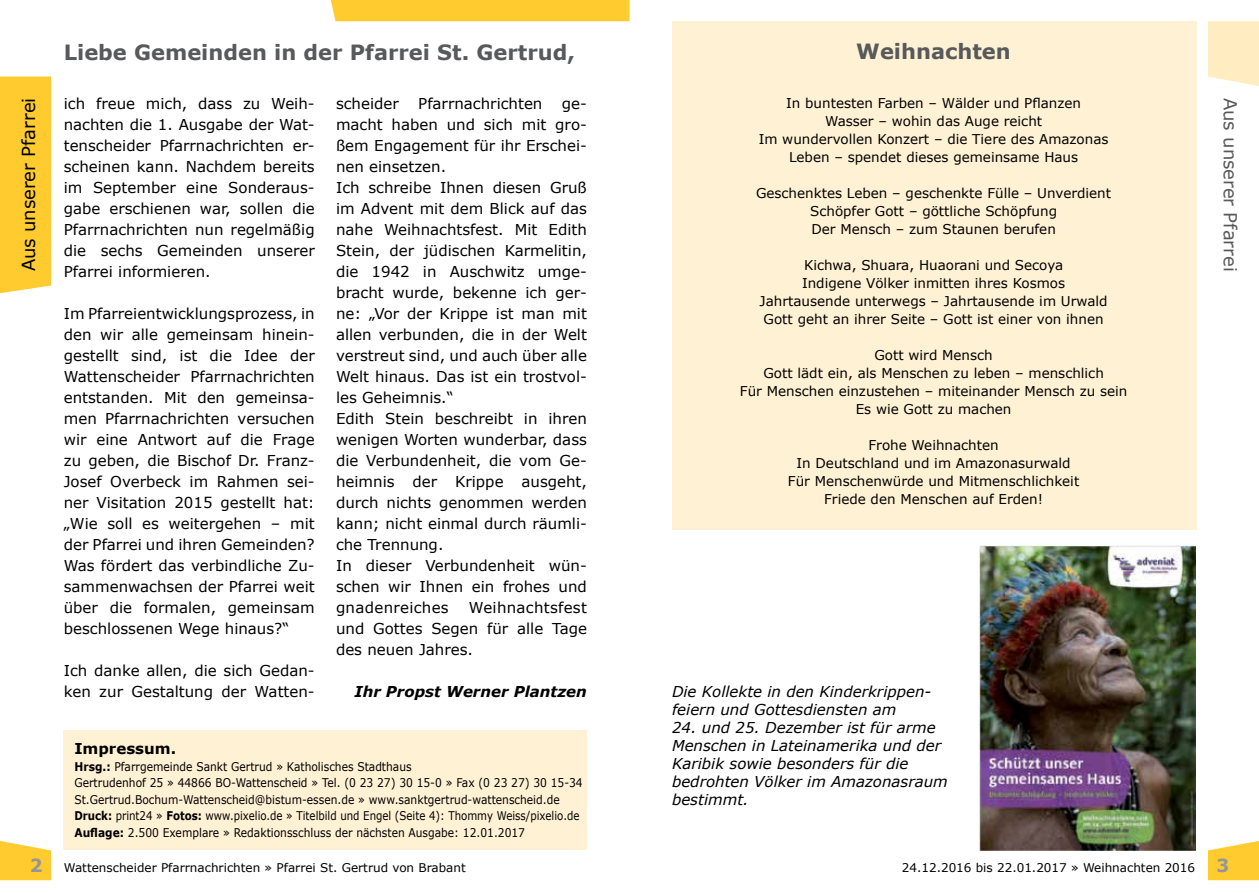
<style>
.page{position:relative;width:1259px;height:893px;background:#fff}
.page>*{position:absolute;margin:0;border:0;box-sizing:border-box;transform-origin:0 0}
.t1{font:700 21px "Verdana";color:#58595b}
.t2{font:18px "Verdana";color:#000}
.t3{font:18px "Verdana";color:#58595b}
.t4{font:700 18px "Verdana";color:#939598}
.t5{font:15px/21px "Verdana";color:#000;text-align:justify}
.t6{font:italic 15px/18px "Verdana";color:#000}
.t7{font:italic 700 15px "Verdana";color:#000}
.t8{font:700 15px "Verdana";color:#000}
.t9{font:13.5px/18px "Verdana";color:#000;text-align:center}
.t10{font:12px/16.5px "Verdana";color:#000;scale:.89 1}
.t11{font:12px "Verdana";color:#000}
.s1{font-weight:700}
</style>
<div class="page">
<svg style="left:0;top:841px;width:51px;height:39px;background:#ffd147"></svg>
<div style="left:0;top:77px;width:51px;height:217px;background:#ffcb2f"></div>
<div style="left:330px;top:0;width:299px;height:21px;background:#ffcb2f"></div>
<svg style="left:1208px;top:841px;width:51px;height:39px;background:#ffd147"></svg>
<svg style="left:1208px;top:21px;width:51px;height:65px;background:#ffedc5"></svg>
<div style="left:672px;top:21px;width:524px;height:508px;background:#fff1d4"></div>
<div style="left:64px;top:731px;width:523px;height:119px;background:#fff1d4"></div>
<img style="left:979px;top:546px;width:216px;height:304px">
<p class="t2" style="left:17px;top:271px;width:175px;rotate:-90deg">Aus unserer Pfarrei</p>
<h1 class="t1" style="left:64px;top:39px;width:513px">Liebe Gemeinden in der Pfarrei St. Gertrud,</h1>
<h1 class="t1" style="left:856px;top:38px;width:156px">Weihnachten</h1>
<p class="t5" style="left:64px;top:93px;width:252px">ich freue mich, dass zu Weih&shy;nachten die 1. Ausgabe der Wat&shy;tenscheider Pfarrnachrichten er&shy;scheinen kann. Nachdem bereits im September eine Sonderaus&shy;gabe erschienen war, sollen die Pfarrnachrichten nun regelmäßig die sechs Gemeinden unserer Pfarrei informieren.</p>
<p class="t5" style="left:64px;top:303px;width:252px">Im Pfarreientwicklungsprozess, in den wir alle gemeinsam hinein&shy;gestellt sind, ist die Idee der Wattenscheider Pfarrnachrichten entstanden. Mit den gemeinsa&shy;men Pfarrnachrichten versuchen wir eine Antwort auf die Frage zu geben, die Bischof Dr. Franz-Josef Overbeck im Rahmen sei&shy;ner Visitation 2015 gestellt hat: „Wie soll es weitergehen – mit der Pfarrei und ihren Gemeinden?<br>Was fördert das verbindliche Zu&shy;sammenwachsen der Pfarrei weit über die formalen, gemeinsam beschlossenen Wege hinaus?“</p>
<p class="t5" style="left:64px;top:660px;width:252px">Ich danke allen, die sich Gedan&shy;ken zur Gestaltung der Watten-</p>
<p class="t9" style="left:758px;top:94px;width:351px">In buntesten Farben – Wälder und Pflanzen<br>Wasser – wohin das Auge reicht<br>Im wundervollen Konzert – die Tiere des Amazonas Leben – spendet dieses gemeinsame Haus</p>
<p class="t9" style="left:756px;top:184px;width:357px">Geschenktes Leben – geschenkte Fülle – Unverdient<br>Schöpfer Gott – göttliche Schöpfung<br>Der Mensch – zum Staunen berufen</p>
<p class="t9" style="left:759px;top:256px;width:349px">Kichwa, Shuara, Huaorani und Secoya<br>Indigene Völker inmitten ihres Kosmos Jahrtausende unterwegs – Jahrtausende im Urwald Gott geht an ihrer Seite – Gott ist einer von ihnen</p>
<p class="t9" style="left:740px;top:346px;width:389px">Gott wird Mensch<br>Gott lädt ein, als Menschen zu leben – menschlich<br>Für Menschen einzustehen – miteinander Mensch zu sein Es wie Gott zu machen</p>
<p class="t9" style="left:788px;top:436px;width:293px">Frohe Weihnachten<br>In Deutschland und im Amazonasurwald<br>Für Menschenwürde und Mitmenschlichkeit<br>Friede den Menschen auf Erden!</p>
<p class="t5" style="left:336px;top:93px;width:64px">scheider</p>
<p class="t5" style="left:418px;top:93px;width:126px">Pfarrnachrichten</p>
<p class="t5" style="left:336px;top:93px;width:252px;text-align:left;text-indent:226px">ge&shy;macht haben und sich mit gro&shy;ßem Engagement für ihr Erschei&shy;nen einsetzen.<br>Ich schreibe Ihnen diesen Gruß im Advent mit dem Blick auf das nahe Weihnachtsfest. Mit Edith<br>Stein, der jüdischen Karmelitin, die 1942 in Auschwitz umge&shy;bracht wurde, bekenne ich ger&shy;ne: „Vor der Krippe ist man mit allen verbunden, die in der Welt verstreut sind, und auch über alle<br>Welt hinaus. Das ist ein trostvol&shy;les Geheimnis.“<br>Edith Stein beschreibt in ihren wenigen Worten wunderbar, dass die Verbundenheit, die vom Ge&shy;heimnis der Krippe ausgeht, durch nichts genommen werden kann; nicht einmal durch räumli&shy;che Trennung.<br>In dieser Verbundenheit wün&shy;schen wir Ihnen ein frohes und gnadenreiches</p>
<p class="t5" style="left:336px;top:597px;width:252px;text-indent:133px">Weihnachtsfest und Gottes Segen für alle Tage des neuen Jahres.</p>
<p class="t7" style="left:354px;top:682px;width:234px">Ihr Propst Werner Plantzen</p>
<p class="t6" style="left:672px;top:682px;width:261px">Die Kollekte in den Kinderkrippen&shy;feiern und Gottesdiensten am</p>
<p class="t6" style="left:672px;top:718px;width:277px">24. und 25. Dezember ist für arme<br>Menschen in Lateinamerika und der<br>Karibik sowie besonders für die bedrohten Völker im Amazonasraum bestimmt.</p>
<p class="t8" style="left:74px;top:739px;width:103px">Impressum.</p>
<p class="t10" style="left:74px;top:757px;width:573px"><span class="s1">Hrsg.:</span> Pfarrgemeinde Sankt Gertrud » Katholisches Stadthaus<br>Gertrudenhof 25 » 44866 BO-Wattenscheid » Tel. (0 23 27) 30 15-0 » Fax (0 23 27) 30 15-34<br>St.Gertrud.Bochum-Wattenscheid@bistum-essen.de » www.sanktgertrud-wattenscheid.de <span class="s1">Druck:</span> print24 » <span class="s1">Fotos:</span> www.pixelio.de » Titelbild und Engel (Seite 4): Thommy Weiss/pixelio.de <span class="s1">Auflage:</span> 2.500 Exemplare » Redaktionsschluss der nächsten Ausgabe: 12.01.2017</p>
<p class="t3" style="left:1242px;top:98px;width:175px;rotate:90deg">Aus unserer Pfarrei</p>
<p class="t4" style="left:30px;top:854px;width:14px">2</p>
<p class="t4" style="left:1216px;top:854px;width:14px">3</p>
<p class="t11" style="left:64px;top:860px;width:403px">Wattenscheider Pfarrnachrichten » Pfarrei St. Gertrud von Brabant</p>
<p class="t11" style="left:901px;top:860px;width:295px">24.12.2016 bis 22.01.2017 » Weihnachten 2016</p>
</div>
